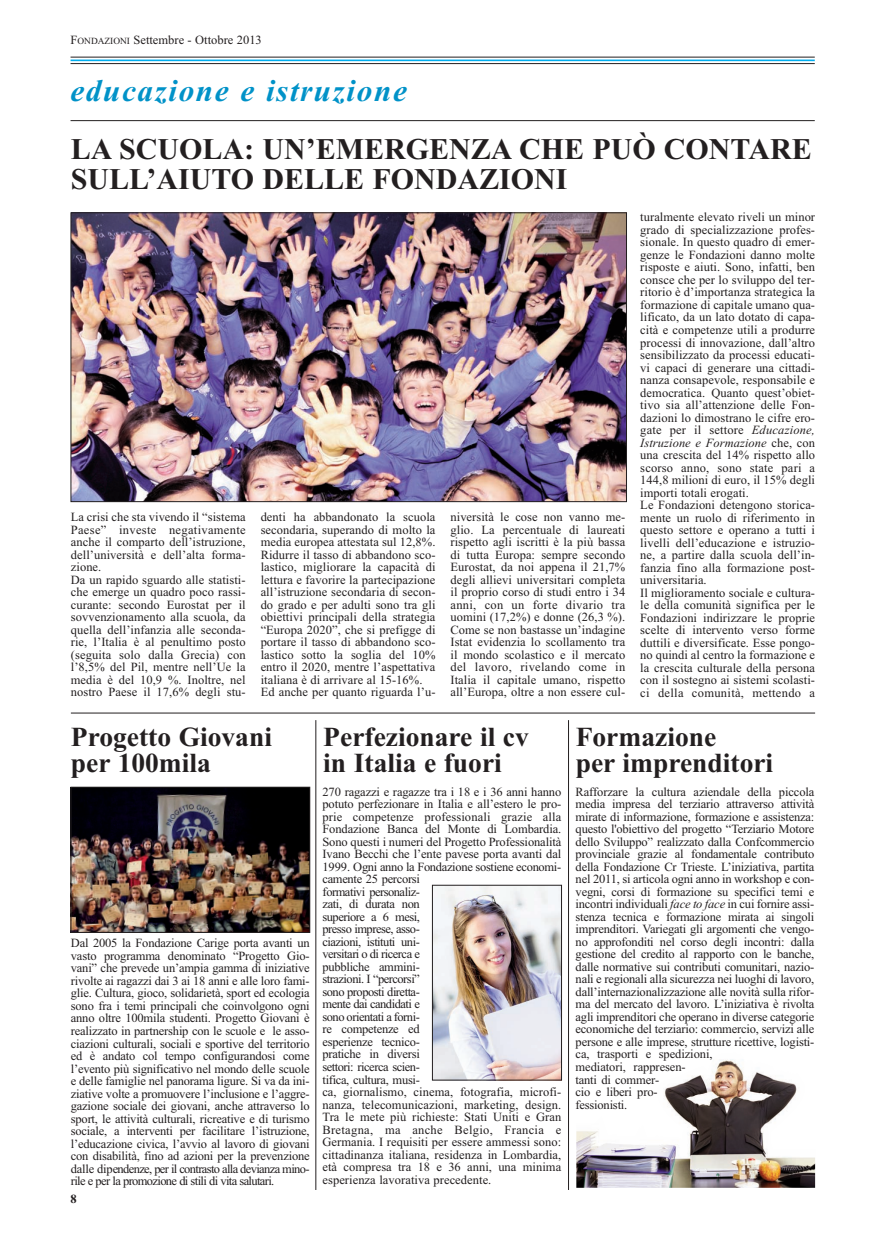
<style>
.page{position:relative;width:886px;height:1241px;background:#fff}
.page>*{position:absolute;margin:0;border:0;box-sizing:border-box;transform-origin:0 0}
.t1{font:italic 700 31.25px "Times New Roman";letter-spacing:.05em;color:#0092c8}
.t2{font:700 30px/30px "Times New Roman";color:#231f20}
.t3{font:700 27.5px/26.2px "Times New Roman";color:#231f20}
.t4{font:12.5px/12.5px "Times New Roman";letter-spacing:.005em;color:#231f20}
.t5{font:12.5px/12.5px "Times New Roman";letter-spacing:-.015em;color:#231f20}
.t6{font:700 12.5px "Times New Roman";color:#231f20}
.s1{font-size:9.38px}
.s2{font-style:italic}
</style>
<div class="page">
<hr style="left:71px;top:60px;width:744px;height:1px;background:#00aeef">
<hr style="left:71px;top:57px;width:744px;height:1px;background:#231f20">
<hr style="left:71px;top:63px;width:744px;height:1px;background:#231f20">
<hr style="left:71px;top:120px;width:744px;height:1px;background:#231f20">
<img style="left:576px;top:1059px;width:239px;height:128px">
<img style="left:434px;top:887px;width:125px;height:190px">
<div style="left:432px;top:885px;width:129px;height:194px;border:1px solid #231f20"></div>
<img style="left:73px;top:789px;width:235px;height:141px">
<div style="left:71px;top:787px;width:239px;height:145px;border:1px solid #231f20"></div>
<img style="left:73px;top:215px;width:551px;height:284px">
<div style="left:71px;top:213px;width:555px;height:288px;border:1px solid #231f20"></div>
<hr style="left:71px;top:712px;width:744px;height:1px;background:#231f20">
<hr style="left:316px;top:720px;width:1px;height:469px;background:#231f20">
<hr style="left:568px;top:720px;width:1px;height:469px;background:#231f20">
<p class="t4" style="left:71px;top:35px;width:193px">F<span class="s1">ONDAZIONI</span> Settembre - Ottobre 2013</p>
<h1 class="t1" style="left:71px;top:79px;width:338px">educazione e istruzione</h1>
<h2 class="t2" style="left:71px;top:137px;width:742px">LA SCUOLA: UN’EMERGENZA CHE PUÒ CONTARE<br>SULL’AIUTO DELLE FONDAZIONI</h2>
<p class="t4" style="left:71px;top:512px;width:176px">La crisi che sta vivendo il “sistema<br>Paese” investe negativamente anche il comparto dell’istruzione, dell’università e dell’alta forma&shy;zione.<br>Da un rapido sguardo alle statisti&shy;che emerge un quadro poco rassi&shy;curante: secondo Eurostat per il sovvenzionamento alla scuola, da quella dell’infanzia alle seconda&shy;rie, l’Italia è al penultimo posto (seguita solo dalla Grecia) con l’8,5% del Pil, mentre nell’Ue la media è del 10,9 %. Inoltre, nel nostro Paese il 17,6% degli stu-</p>
<p class="t4" style="left:261px;top:512px;width:176px">denti ha abbandonato la scuola secondaria, superando di molto la media europea attestata sul 12,8%.<br>Ridurre il tasso di abbandono sco&shy;lastico, migliorare la capacità di lettura e favorire la partecipazione all’istruzione secondaria di secon&shy;do grado e per adulti sono tra gli obiettivi principali della strategia “Europa 2020”, che si prefigge di portare il tasso di abbandono sco&shy;lastico sotto la soglia del 10% entro il 2020, mentre l’aspettativa italiana è di arrivare al 15-16%.<br>Ed anche per quanto riguarda l’u -</p>
<p class="t4" style="left:450px;top:512px;width:176px;text-align:justify">niversità le cose non vanno me - glio. La percentuale di laureati rispetto agli iscritti è la più bassa di tutta Europa: sempre secondo Eurostat, da noi appena il 21,7% degli allievi universitari completa il proprio corso di studi entro i 34 anni, con un forte divario tra uomini (17,2%) e donne (26,3 %).<br>Come se non bastasse un’indagine Istat evidenzia lo scollamento tra il mondo scolastico e il mercato del lavoro, rivelando come in Italia il capitale umano, rispetto all’Eu ropa, oltre a non essere cul-</p>
<p class="t4" style="left:640px;top:212px;width:176px">turalmente elevato riveli un minor grado di specializzazione profes&shy;sionale. In questo quadro di emer&shy;genze le Fon dazioni danno molte risposte e aiuti. Sono, infatti, ben consce che per lo sviluppo del ter&shy;ritorio è d’importanza strategica la formazione di capitale umano qua&shy;lificato, da un lato dotato di capa&shy;cità e competenze utili a produrre processi di innovazione, dall’altro sensibilizzato da processi educati&shy;vi capaci di generare una cittadi&shy;nanza consapevole, responsabile e democratica. Quanto quest’obiet&shy;tivo sia all’attenzione delle Fon - dazioni lo dimostrano le cifre ero&shy;gate per il settore <span class="s2">Educazione, Istruzione e Formazione</span> che, con una crescita del 14% rispetto allo scorso anno, sono state pari a 144,8 milioni di euro, il 15% degli importi totali erogati.<br>Le Fon dazioni detengono storica&shy;mente un ruolo di riferimento in questo settore e operano a tutti i livelli dell’educazione e istruzio&shy;ne, a partire dalla scuola dell’in&shy;fanzia fino alla formazione post&shy;universitaria.<br>Il miglioramento sociale e cultura&shy;le della comunità significa per le Fondazioni indirizzare le proprie scelte di intervento verso forme duttili e diversificate. Esse pongo&shy;no quindi al centro la formazione e la crescita culturale della persona con il sostegno ai sistemi scolasti&shy;ci della comunità, mettendo a</p>
<h3 class="t3" style="left:71px;top:726px;width:203px">Progetto Giovani per 100mila</h3>
<h3 class="t3" style="left:323px;top:726px;width:207px">Perfezionare il cv in Italia e fuori</h3>
<h3 class="t3" style="left:576px;top:726px;width:199px">Formazione<br>per imprenditori</h3>
<p class="t4" style="left:71px;top:938px;width:240px;text-align:justify">Dal 2005 la Fondazione Carige porta avanti un vasto programma denominato “Progetto Gio - vani” che prevede un’ampia gamma di iniziative rivolte ai ragazzi dai 3 ai 18 anni e alle loro fami&shy;glie. Cultura, gioco, solidarietà, sport ed ecologia sono fra i temi principali che coinvolgono ogni anno oltre 100mila studenti. Progetto Giovani è realizzato in partnership con le scuole e le asso&shy;ciazioni culturali, sociali e sportive del territorio ed è andato col tempo configurandosi come l’evento più significativo nel mondo delle scuole e delle famiglie nel panorama ligure. Si va da ini&shy;ziative volte a promuovere l’inclusione e l’aggre&shy;gazione sociale dei giovani, anche attraverso lo sport, le attività culturali, ricreative e di turismo sociale, a interventi per facilitare l’istruzione, l’educazione civica, l’avvio al lavoro di giovani con disabilità, fino ad azioni per la prevenzione dalle dipendenze, per il contrasto alla devianza mino&shy;rile e per la promozione di stili di vita salutari.</p>
<p class="t6" style="left:71px;top:1194px;width:8px">8</p>
<p class="t4" style="left:322px;top:786px;width:240px">270 ragazzi e ragazze tra i 18 e i 36 anni hanno potuto perfezionare in Italia e all’estero le pro&shy;prie competenze professionali grazie alla<br>Fondazione Banca del Monte di Lombardia.<br>Sono questi i numeri del Progetto Professionalità<br>Ivano Becchi che l’ente pavese porta avanti dal<br>1999. Ogni anno la Fondazione sostiene economi&shy;camente 25 percorsi<br>formativi personaliz-<br>zati, di durata non<br>superiore a 6 mesi,<br>presso imprese, as so -<br>ciazioni, istituti u ni -<br>versitari o di ricerca e<br>pubbliche ammini-<br>strazioni. I “percorsi”<br>sono proposti diretta-<br>mente dai candidati e<br>sono orientati a forni-<br>re competenze ed<br>esperienze tecnico-<br>pratiche in diversi<br>settori: ricerca scien-<br>tifica, cultura, musi-<br>ca, giornalismo, cinema, fotografia, microfi&shy;nanza, telecomunicazioni, marketing, design.<br>Tra le mete più richieste: Stati Uniti e Gran<br>Bretagna, ma anche Belgio, Francia e<br>Germania. I requisiti per essere ammessi sono: cittadinanza italiana, residenza in Lombardia, età compresa tra 18 e 36 anni, una minima esperienza lavorativa precedente.</p>
<p class="t5" style="left:575px;top:786px;width:240px">Rafforzare la cultura aziendale della piccola media impresa del terziario attraverso attività mirate di informazione, formazione e assistenza: questo l'obiettivo del progetto “Terziario Motore dello Sviluppo” realizzato dalla Confcommercio provinciale grazie al fondamentale contributo della Fondazione Cr Trieste. L’iniziativa, partita nel 2011, si articola ogni anno in workshop e con&shy;vegni, corsi di formazione su specifici temi e incontri individuali <span class="s2">face to face</span> in cui fornire assi&shy;stenza tecnica e formazione mirata ai singoli imprenditori. Variegati gli argomenti che vengo&shy;no approfonditi nel corso degli incontri: dalla gestione del credito al rapporto con le banche, dalle normative sui contributi comunitari, nazio&shy;nali e regionali alla sicurezza nei luoghi di lavoro, dall’internazionalizzazione alle novità sulla rifor&shy;ma del mercato del lavoro. L’iniziativa è rivolta agli imprenditori che operano in diverse categorie economiche del terziario: commercio, servizi alle persone e alle imprese, strutture ricettive, logisti&shy;ca, trasporti e spedizioni,<br>mediatori, rappresen-<br>tanti di commer-<br>cio e liberi pro-<br>fessionisti.</p>
</div>
